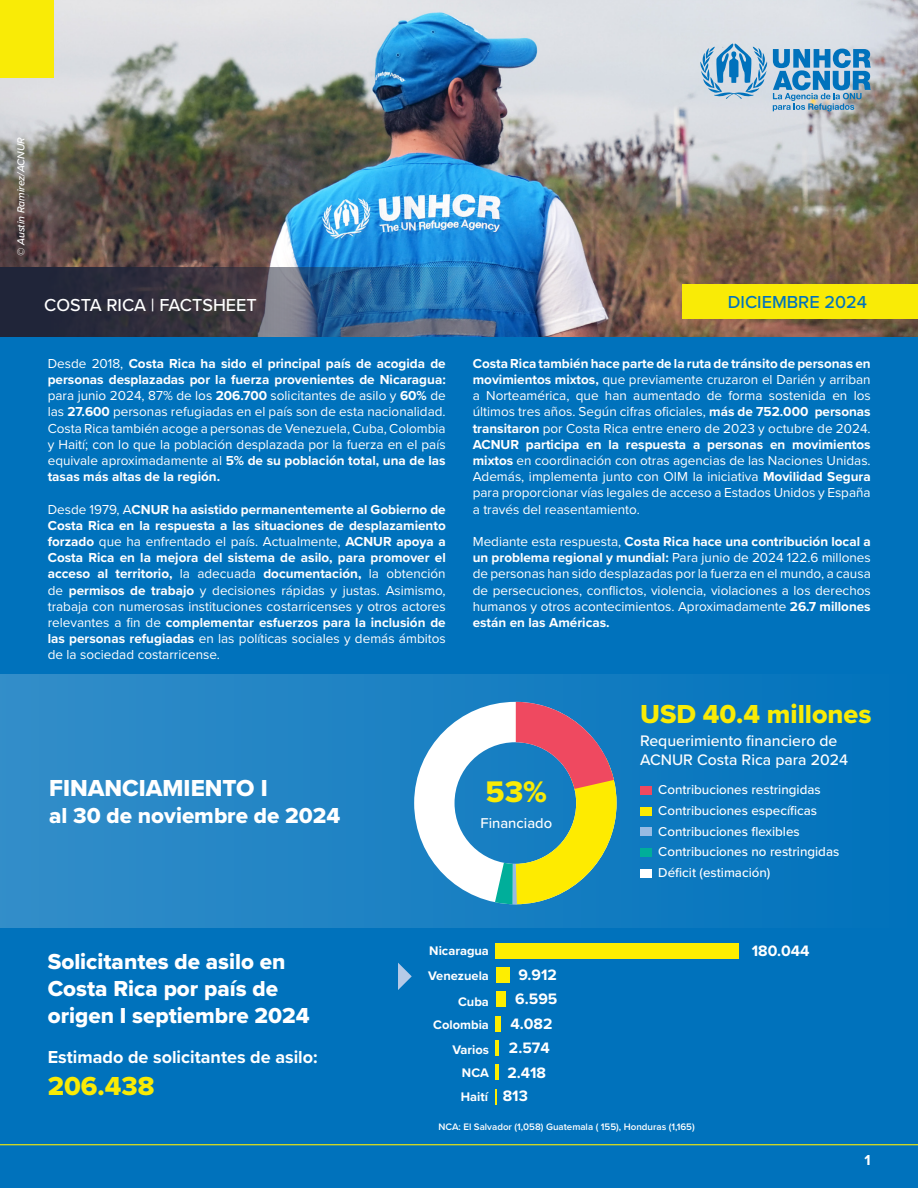
<style>
.page{position:relative;width:918px;height:1188px;background:#0072bc}
.page>*{position:absolute;margin:0;border:0;box-sizing:border-box;transform-origin:0 0}
.t1{font:30.9px "Proxima Nova Extrabld";color:#f9eb06}
.t2{font:27px "Proxima Nova Extrabld";color:#f9eb06}
.t3{font:24px "Proxima Nova Extrabld";color:#fff}
.t4{font:22.5px/27px "Proxima Nova Extrabld";color:#fff}
.t5{font:700 18px "Proxima Nova";color:#fff}
.t6{font:500 18px "Proxima Nova";color:#fff}
.t7{font:500 18px "Proxima Nova";color:#0072bc}
.t8{font:500 15.75px/18.9px "Proxima Nova";color:#fff}
.t9{font:700 15.6px/24.5px "Proxima Nova";color:#fff}
.t10{font:700 15px "Proxima Nova";color:#fff}
.t11{font:500 14.7px "Proxima Nova";color:#fff}
.t12{font:13.5px/16.2px "Proxima Nova";color:#fff;text-align:justify}
.t13{font:700 13.5px/16.2px "Proxima Nova";color:#fff;text-align:justify}
.t14{font:500 13.35px "Proxima Nova";color:#fff}
.t15{font:700 12.9px/24.5px "Proxima Nova";color:#fff}
.t16{font:italic 500 10.5px "Proxima Nova";color:#fff}
.t17{font:600 9.75px "Proxima Nova";color:#fff}
.s1{font-weight:700}
.s2{font-weight:400}
</style>
<div class="page">
<img style="left:0;top:0;width:918px;height:336px">
<img style="left:0;top:267px;width:712px;height:70px">
<div style="left:0;top:0;width:54px;height:78px;background:#f9eb06"></div>
<div style="left:682px;top:284px;width:236px;height:35px;background:#f9eb06"></div>
<hr style="left:0;top:1144px;width:918px;height:1px;background:#f9eb06">
<div style="left:496px;top:943px;width:243px;height:15px;background:#feee00"></div>
<div style="left:496px;top:968px;width:13px;height:15px;background:#feee00"></div>
<div style="left:496px;top:992px;width:9px;height:15px;background:#feee00"></div>
<div style="left:496px;top:1016px;width:5px;height:15px;background:#feee00"></div>
<hr style="left:496px;top:1040px;width:3px;height:16px;background:#feee00">
<hr style="left:496px;top:1065px;width:3px;height:15px;background:#feee00">
<svg style="left:496px;top:1089px;width:1px;height:15px"></svg>
<svg style="left:398px;top:963px;width:14px;height:27px"></svg>
<svg style="left:699px;top:44px;width:172px;height:67px"></svg>
<div style="left:0;top:674px;width:918px;height:254px;background:linear-gradient(to right,#338ec9,#0072bc)"></div>
<svg style="left:414px;top:702px;width:203px;height:202px;background:#85a7a9"></svg>
<div style="left:640px;top:807px;width:11px;height:9px;background:#feeb00"></div>
<div style="left:640px;top:848px;width:11px;height:9px;background:#00ae9a"></div>
<div style="left:640px;top:869px;width:11px;height:9px;background:#fff"></div>
<div style="left:640px;top:786px;width:11px;height:9px;background:#ef4960"></div>
<div style="left:640px;top:828px;width:11px;height:8px;background:#97bbe3"></div>
<p class="t16" style="left:13px;top:256px;width:120px;rotate:-90deg">© Austin Ramirez/ACNUR</p>
<p class="t6" style="left:44px;top:292px;width:214px">COSTA RICA | FACTSHEET</p>
<p class="t7" style="left:728px;top:288px;width:141px">DICIEMBRE 2024</p>
<p class="t12" style="left:48px;top:355px;width:400px">Desde 2018, <span class="s1">Costa Rica ha sido el principal país de acogida de personas desplazadas por la fuerza provenientes de Nicaragua: </span>para junio 2024, 87% de los <span class="s1">206.700</span> solicitantes de asilo y <span class="s1">60%</span> de las <span class="s1">27.600</span> personas refugiadas en el país son de esta nacionalidad.<br>Costa Rica también acoge a personas de Venezuela, Cuba, Colombia y Haití; con lo que la población desplazada por la fuerza en el país equivale aproximadamente al <span class="s1">5% de su población total, una de las tasas más altas de la región.</span></p>
<p class="t13" style="left:48px;top:501px;width:400px"><span class="s2">Desde 1979, A</span>CNUR ha asistido permanentemente al Gobierno de Costa Rica en la respuesta a las situaciones de desplazamiento forzado <span class="s2">que ha enfrentado el país. Actualmente,</span> ACNUR apoya a Costa Rica en la mejora del sistema de asilo, para promover el acceso al territorio, <span class="s2">la adecuada</span> documentación, <span class="s2">la obtención de</span> permisos de trabajo <span class="s2">y decisiones rápidas y justas. Asimismo, trabaja con numerosas instituciones costarricenses y otros actores relevantes a fin de</span> complementar esfuerzos para la inclusión de las personas refugiadas <span class="s2">en las políticas sociales y demás ámbitos de la sociedad costarricense.</span></p>
<p class="t3" style="left:49px;top:770px;width:220px">FINANCIAMIENTO I</p>
<p class="t4" style="left:49px;top:802px;width:293px">al 30 de noviembre de 2024</p>
<p class="t12" style="left:473px;top:355px;width:400px"><span class="s1">Costa Rica también hace parte de la ruta de tránsito de personas en movimientos mixtos,</span> que previamente cruzaron el Darién y arriban a Norteamérica, que han aumentado de forma sostenida en los últimos tres años. Según cifras oficiales, <span class="s1">más de 752.000 personas transitaron</span> por Costa Rica entre enero de 2023 y octubre de 2024.<br><span class="s1">ACNUR participa en la respuesta a personas en movimientos mixtos</span> en coordinación con otras agencias de las Naciones Unidas.<br>Además, implementa junto con OIM la iniciativa <span class="s1">Movilidad Segura </span>para proporcionar vías legales de acceso a Estados Unidos y España a través del reasentamiento.</p>
<p class="t12" style="left:473px;top:533px;width:400px">Mediante esta respuesta, <span class="s1">Costa Rica hace una contribución local a un problema regional y mundial:</span> Para junio de 2024 122.6 millones de personas han sido desplazadas por la fuerza en el mundo, a causa de persecuciones, conflictos, violencia, violaciones a los derechos humanos y otros acontecimientos. Aproximadamente <span class="s1">26.7 millones están en las Américas.</span></p>
<p class="t2" style="left:640px;top:694px;width:233px">USD 40.4 millones</p>
<p class="t1" style="left:486px;top:768px;width:63px">53%</p>
<p class="t11" style="left:481px;top:813px;width:73px">Financiado</p>
<p class="t8" style="left:640px;top:730px;width:209px">Requerimiento financiero de<br>ACNUR Costa Rica para 2024</p>
<p class="t14" style="left:658px;top:780px;width:164px">Contribuciones restringidas</p>
<p class="t14" style="left:658px;top:801px;width:160px">Contribuciones específicas</p>
<p class="t14" style="left:658px;top:821px;width:143px">Contribuciones flexibles</p>
<p class="t14" style="left:658px;top:842px;width:183px">Contribuciones no restringidas</p>
<p class="t14" style="left:658px;top:863px;width:114px">Déficit (estimación)</p>
<p class="t4" style="left:48px;top:948px;width:264px">Solicitantes de asilo en<br>Costa Rica por país de origen I septiembre 2024</p>
<p class="t5" style="left:48px;top:1044px;width:271px">Estimado de solicitantes de asilo:</p>
<p class="t2" style="left:48px;top:1066px;width:108px">206.438</p>
<p class="t15" style="left:428px;top:939px;width:62px">Nicaragua<br>Venezuela</p>
<p class="t15" style="left:433px;top:990px;width:57px;line-height:22.5px;text-align:right">Cuba<br>Colombia</p>
<p class="t15" style="left:453px;top:1037px;width:38px">Varios</p>
<p class="t15" style="left:461px;top:1084px;width:29px">Haití</p>
<p class="t15" style="left:462px;top:1061px;width:28px">NCA</p>
<p class="t9" style="left:518px;top:962px;width:40px">9.912</p>
<p class="t9" style="left:507px;top:987px;width:51px;text-indent:8px">6.595<br>4.082<br>2.574<br>2.418</p>
<p class="t9" style="left:503px;top:1083px;width:27px">813</p>
<p class="t17" style="left:439px;top:1120px;width:258px">NCA: El Salvador (1,058) Guatemala ( 155), Honduras (1,165)</p>
<p class="t9" style="left:752px;top:938px;width:59px">180.044</p>
<p class="t10" style="left:865px;top:1148px;width:8px">1</p>
</div>
